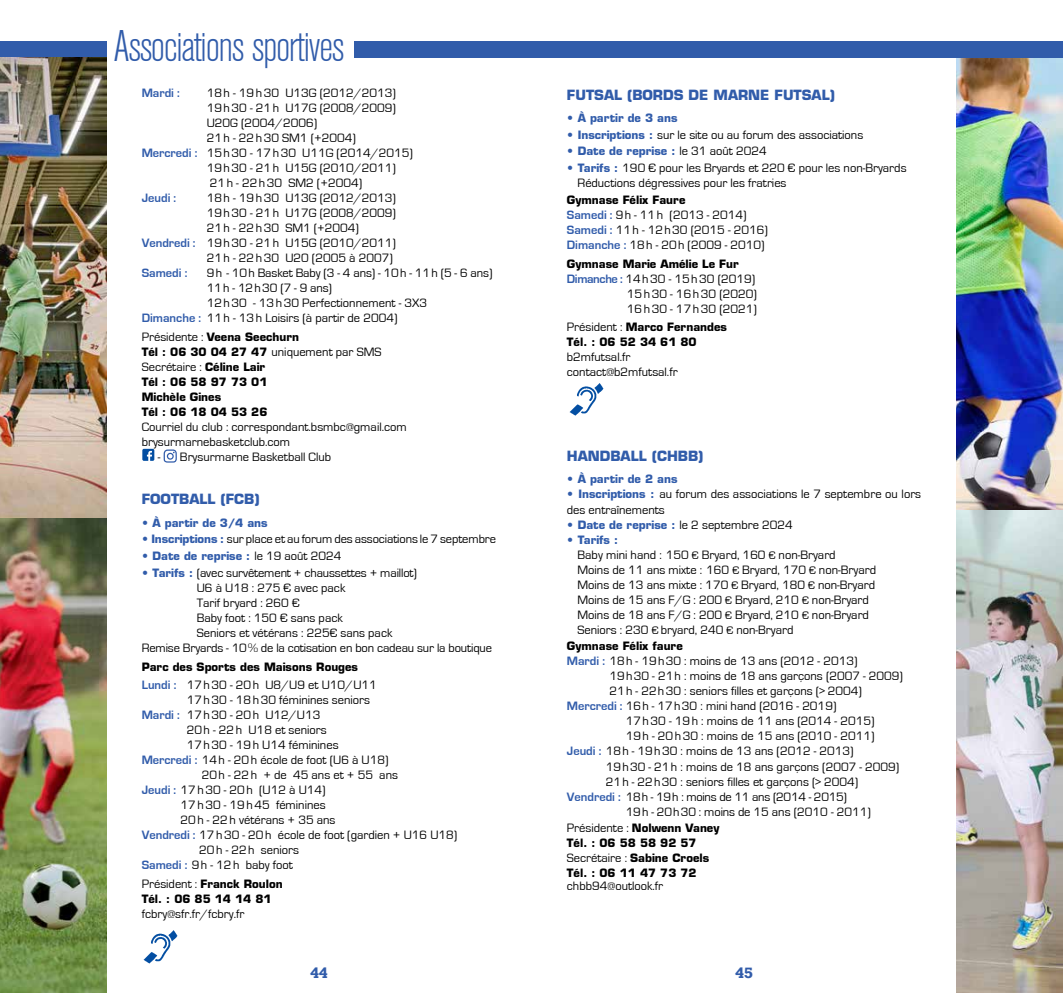
<style>
.page{position:relative;width:1063px;height:993px;background:#fff}
.page>*{position:absolute;margin:0;border:0;box-sizing:border-box;transform-origin:0 0}
.t1{font:300 condensed 43.62px "Akzidenz Grotesk BE";letter-spacing:-.03em;color:#315caa}
.t2{font:700 14.12px "Rockwell";color:#315caa}
.t3{font:700 13.75px "Eurostile";color:#315caa}
.t4{font:12.5px/15px "Eurostile";color:#000}
.t5{font:12.5px "Eurostile";letter-spacing:-.02em;color:#000}
.t6{font:700 12.5px "Eurostile";color:#315caa}
.t7{font:700 11.25px/15px "Eurostile";color:#000}
.t8{font:700 11.25px "Eurostile";color:#315caa}
.s1{font-weight:700;color:#315caa}
.s2{font-weight:400;font-size:12.5px}
.s3{font-weight:700;font-size:11.25px}
.s4{font-weight:700;font-size:11.25px;color:#315caa}
.s5{font-weight:400;font-size:12.5px;color:#000}
.s6{font-size:11.25px}
</style>
<div class="page">
<img style="left:0;top:58px;width:106px;height:460px">
<svg style="left:142px;top:448px;width:12px;height:12px"></svg>
<svg style="left:163px;top:449px;width:14px;height:14px"></svg>
<img style="left:957px;top:57px;width:106px;height:453px">
<img style="left:957px;top:510px;width:106px;height:482px">
<img style="left:0;top:518px;width:106px;height:474px">
<div style="left:0;top:41px;width:106px;height:16px;background:#315caa"></div>
<div style="left:354px;top:41px;width:709px;height:16px;background:#315caa"></div>
<img style="left:569px;top:383px;width:35px;height:33px">
<img style="left:143px;top:930px;width:35px;height:34px">
<h1 class="t1" style="left:113px;top:23px;width:233px">Associations sportives</h1>
<p class="t6" style="left:142px;top:86px;width:40px">Mardi :</p>
<p class="t4" style="left:207px;top:86px;width:191px">18h - 19h30 U13G (2012/2013)</p>
<p class="t4" style="left:207px;top:101px;width:191px">19h30 - 21h U17G (2008/2009)</p>
<p class="t4" style="left:207px;top:116px;width:112px">U20G (2004/2006)</p>
<p class="t4" style="left:207px;top:131px;width:151px">21h - 22h30 SM1 (+2004)</p>
<p class="t4" style="left:142px;top:146px;width:273px"><span class="s1">Mercredi :</span> 15h30 - 17h30 U11G (2014/2015)</p>
<p class="t4" style="left:207px;top:161px;width:191px">19h30 - 21h U15G (2010/2011)</p>
<p class="t4" style="left:210px;top:176px;width:154px">21h - 22h30 SM2 (+2004)</p>
<p class="t6" style="left:142px;top:191px;width:36px">Jeudi :</p>
<p class="t4" style="left:207px;top:191px;width:191px">18h - 19h30 U13G (2012/2013)</p>
<p class="t4" style="left:207px;top:206px;width:191px">19h30 - 21h U17G (2008/2009)</p>
<p class="t4" style="left:207px;top:221px;width:154px">21h - 22h30 SM1 (+2004)</p>
<p class="t4" style="left:142px;top:236px;width:256px"><span class="s1">Vendredi :</span> 19h30 - 21h U15G (2010/2011)</p>
<p class="t4" style="left:207px;top:251px;width:188px">21h - 22h30 U20 (2005 à 2007)</p>
<p class="t6" style="left:142px;top:266px;width:47px">Samedi :</p>
<p class="t4" style="left:207px;top:266px;width:287px">9h - 10h Basket Baby (3 - 4 ans) - 10h - 11h (5 - 6 ans)</p>
<p class="t4" style="left:207px;top:281px;width:127px">11h - 12h30 (7 - 9 ans)</p>
<p class="t4" style="left:207px;top:296px;width:222px">12h30 - 13h30 Perfectionnement - 3X3</p>
<p class="t4" style="left:142px;top:311px;width:257px"><span class="s1">Dimanche :</span> 11h - 13h Loisirs (à partir de 2004)</p>
<p class="t7" style="left:142px;top:329px;width:159px"><span class="s2">Présidente :</span> Veena Seechurn</p>
<p class="t4" style="left:142px;top:344px;width:241px"><span class="s3">Tél : 06 30 04 27 47</span> uniquement par SMS<br>Secrétaire : <span class="s3">Céline Lair</span></p>
<p class="t7" style="left:142px;top:374px;width:127px">Tél : 06 58 97 73 01<br>Michèle Gines<br>Tél : 06 18 04 53 26</p>
<p class="t4" style="left:142px;top:419px;width:267px">Courriel du club : correspondant.bsmbc@gmail.com brysurmarnebasketclub.com</p>
<p class="t4" style="left:158px;top:449px;width:175px">- Brysurmarne Basketball Club</p>
<p class="t3" style="left:142px;top:490px;width:48px">Football</p>
<p class="t3" style="left:221px;top:490px;width:41px">(FCB)</p>
<p class="t8" style="left:142px;top:515px;width:127px">• À partir de 3/4 ans</p>
<p class="t4" style="left:142px;top:532px;width:356px"><span class="s4">• Inscriptions :</span> sur place et au forum des associations le 7 septembre</p>
<p class="t8" style="left:142px;top:549px;width:201px">• Date de reprise : <span class="s5">le 19 août 2024</span></p>
<p class="t4" style="left:142px;top:565px;width:277px"><span class="s4">• Tarifs :</span> (avec survêtement + chaussettes + maillot)</p>
<p class="t4" style="left:197px;top:580px;width:150px">U6 à U18 : 275 € avec pack</p>
<p class="t4" style="left:197px;top:595px;width:104px">Tarif bryard : 260 €</p>
<p class="t4" style="left:197px;top:610px;width:148px">Baby foot : 150 € sans pack</p>
<p class="t4" style="left:197px;top:625px;width:197px">Seniors et vétérans : 225€ sans pack</p>
<p class="t4" style="left:142px;top:640px;width:352px">Remise Bryards - 10% de la cotisation en bon cadeau sur la boutique</p>
<p class="t7" style="left:142px;top:658px;width:218px">Parc des Sports des Maisons Rouges</p>
<p class="t4" style="left:142px;top:677px;width:237px"><span class="s1">Lundi :</span> 17h30 - 20h U8/U9 et U10/U11</p>
<p class="t4" style="left:187px;top:692px;width:185px">17h30 - 18h30 féminines seniors</p>
<p class="t4" style="left:142px;top:707px;width:180px"><span class="s1">Mardi :</span> 17h30 - 20h U12/U13</p>
<p class="t4" style="left:187px;top:722px;width:142px">20h - 22h U18 et seniors</p>
<p class="t4" style="left:187px;top:737px;width:153px">17h30 - 19h U14 féminines</p>
<p class="t4" style="left:142px;top:752px;width:248px"><span class="s1">Mercredi :</span> 14h - 20h école de foot (U6 à U18)</p>
<p class="t4" style="left:202px;top:767px;width:198px">20h - 22h + de 45 ans et + 55 ans</p>
<p class="t4" style="left:142px;top:782px;width:185px"><span class="s1">Jeudi :</span> 17h30 - 20h (U12 à U14)</p>
<p class="t4" style="left:180px;top:797px;width:147px">17h30 - 19h45 féminines</p>
<p class="t4" style="left:180px;top:812px;width:157px">20h - 22h vétérans + 35 ans</p>
<p class="t4" style="left:142px;top:827px;width:317px"><span class="s1">Vendredi :</span> 17h30 - 20h école de foot (gardien + U16 U18)</p>
<p class="t4" style="left:199px;top:842px;width:101px">20h - 22h seniors</p>
<p class="t4" style="left:142px;top:857px;width:153px"><span class="s1">Samedi :</span> 9h - 12h baby foot</p>
<p class="t7" style="left:142px;top:875px;width:142px"><span class="s2">Président :</span> Franck Roulon<br>Tél. : 06 85 14 14 81</p>
<p class="t4" style="left:142px;top:906px;width:104px">fcbry@sfr.fr/fcbry.fr</p>
<p class="t3" style="left:567px;top:86px;width:270px">Futsal (bords de Mar ne futsal)</p>
<p class="t8" style="left:567px;top:111px;width:112px">• À partir de 3 ans</p>
<p class="t4" style="left:567px;top:127px;width:298px"><span class="s4">• Inscriptions :</span> sur le site ou au forum des associations</p>
<p class="t8" style="left:567px;top:144px;width:201px">• Date de reprise : <span class="s5">le 31 août 2024</span></p>
<p class="t4" style="left:578px;top:161px;width:331px;text-indent:-11px"><span class="s4">• Tarifs :</span> 190 € pour les Bryards et 220 € pour les non-Bryards<br>Réductions dégressives pour les fratries</p>
<p class="t7" style="left:567px;top:192px;width:120px">Gymnase Félix Faure</p>
<p class="t4" style="left:567px;top:208px;width:202px"><span class="s1">Samedi :</span> 9h - 11h (2013 - 2014)<br><span class="s1">Samedi :</span> 11h - 12h30 (2015 - 2016)<br><span class="s1">Dimanche :</span> 18h - 20h (2009 - 2010)</p>
<p class="t7" style="left:567px;top:256px;width:173px">Gymnase Marie Amélie Le Fur</p>
<p class="t4" style="left:627px;top:271px;width:131px;text-indent:-60px"><span class="s1">Dimanche :</span> 14h30 - 15h30 (2019)<br>15h30 - 16h30 (2020)<br>16h30 - 17h30 (2021)</p>
<p class="t7" style="left:567px;top:319px;width:162px"><span class="s2">Président :</span> Marco Fernandes<br>Tél. : 06 52 34 61 80</p>
<p class="t4" style="left:567px;top:350px;width:112px">b2mfutsal.fr contact@b2mfutsal.fr</p>
<p class="t3" style="left:567px;top:447px;width:44px">Handball</p>
<p class="t3" style="left:652px;top:447px;width:53px">(CHBB)</p>
<p class="t8" style="left:567px;top:472px;width:112px">• À partir de 2 ans</p>
<p class="t4" style="left:567px;top:487px;width:356px"><span class="s4">• Inscriptions :</span> au forum des associations le 7 septembre ou lors des entraînements</p>
<p class="t4" style="left:567px;top:517px;width:227px"><span class="s4">• Date de reprise :</span> le 2 septembre 2024</p>
<p class="t8" style="left:567px;top:532px;width:53px">• Tarifs :</p>
<p class="t4" style="left:578px;top:547px;width:300px">Baby mini hand : 150 <span class="s6">€</span> Bryard, 160 <span class="s6">€</span> non-Bryard<br>Moins de 11 ans mixte : 160 <span class="s6">€</span> Bryard, 170 <span class="s6">€</span> non-Bryard Moins de 13 ans mixte : 170 <span class="s6">€</span> Bryard, 180 <span class="s6">€</span> non-Bryard Moins de 15 ans F/G : 200 <span class="s6">€</span> Bryard, 210 <span class="s6">€</span> non-Bryard Moins de 18 ans F/G : 200 <span class="s6">€</span> Bryard, 210 <span class="s6">€</span> non-Bryard Seniors : 230 <span class="s6">€</span> bryard, 240 <span class="s6">€</span> non-Bryard</p>
<p class="t7" style="left:567px;top:638px;width:118px">Gymnase Félix faure</p>
<p class="t4" style="left:567px;top:653px;width:292px"><span class="s1">Mardi :</span> 18h - 19h30 : moins de 13 ans (2012 - 2013)</p>
<p class="t4" style="left:609px;top:668px;width:295px">19h30 - 21h : moins de 18 ans garçons (2007 - 2009)</p>
<p class="t4" style="left:609px;top:683px;width:254px">21h - 22h30 : seniors filles et garçons (&gt; 2004)</p>
<p class="t4" style="left:567px;top:698px;width:271px"><span class="s1">Mercredi :</span> 16h - 17h30 : mini hand (2016 - 2019)</p>
<p class="t4" style="left:626px;top:713px;width:250px">17h30 - 19h : moins de 11 ans (2014 - 2015)</p>
<p class="t4" style="left:626px;top:728px;width:250px">19h - 20h30 : moins de 15 ans (2010 - 2011)</p>
<p class="t4" style="left:567px;top:743px;width:288px"><span class="s1">Jeudi :</span> 18h - 19h30 : moins de 13 ans (2012 - 2013)</p>
<p class="t4" style="left:606px;top:758px;width:295px">19h30 - 21h : moins de 18 ans garçons (2007 - 2009)</p>
<p class="t4" style="left:606px;top:773px;width:254px">21h - 22h30 : seniors filles et garçons (&gt; 2004)</p>
<p class="t5" style="left:567px;top:789px;width:282px"><span class="s1">Vendredi :</span> 18h - 19h : moins de 11 ans (2014 - 2015)</p>
<p class="t4" style="left:626px;top:803px;width:247px">19h - 20h30 : moins de 15 ans (2010 - 2011)</p>
<p class="t7" style="left:567px;top:820px;width:154px"><span class="s2">Présidente :</span> Nolwenn Vaney<br>Tél. : 06 58 58 92 57<br><span class="s2">Secrétaire :</span> Sabine Croels<br>Tél. : 06 11 47 73 72</p>
<p class="t4" style="left:567px;top:878px;width:98px">chbb94@outlook.fr</p>
<p class="t2" style="left:310px;top:963px;width:19px">44</p>
<p class="t2" style="left:735px;top:963px;width:19px">45</p>
</div>
